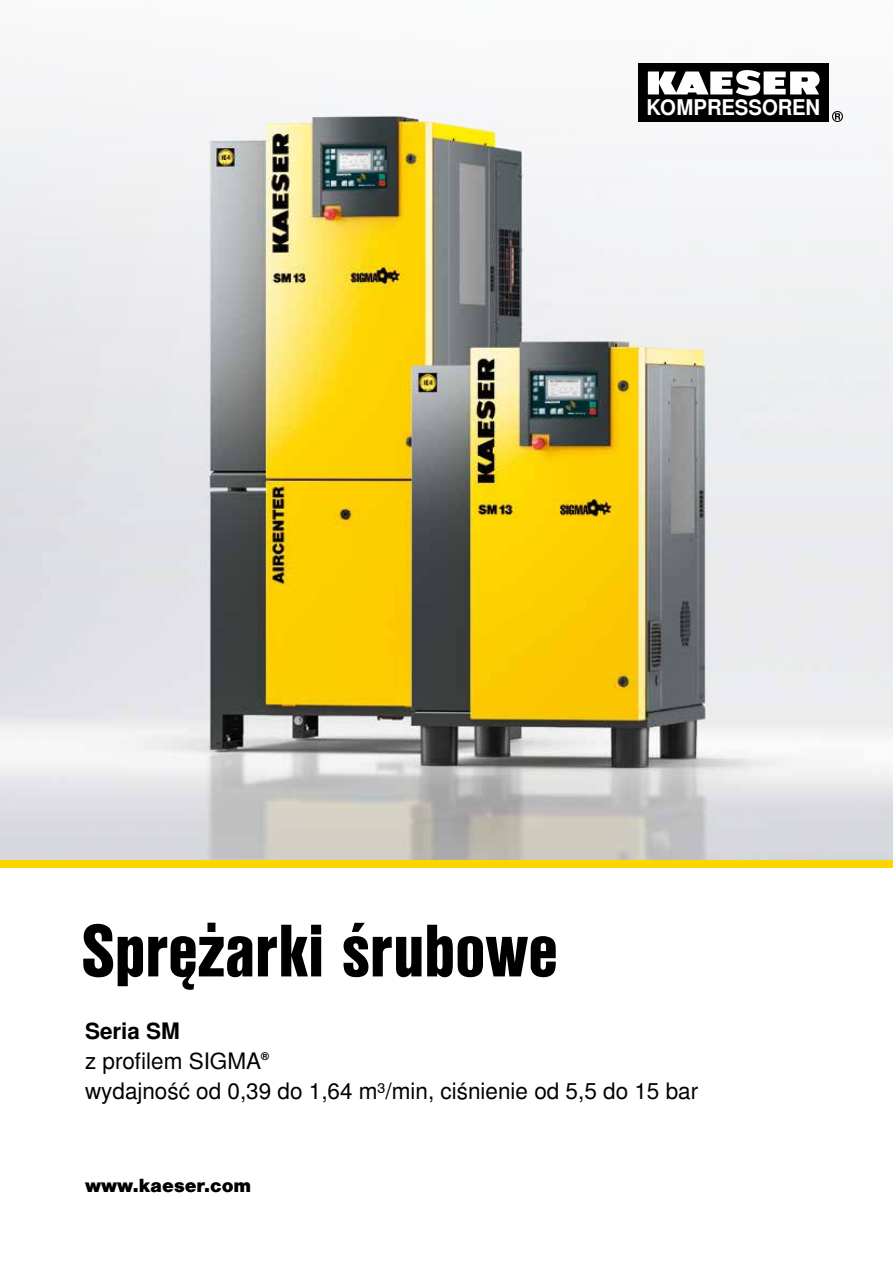
<style>
.page{position:relative;width:893px;height:1263px;background:#fff}
.page>*{position:absolute;margin:0;border:0;box-sizing:border-box;transform-origin:0 0}
.t1{font:72px "Nimbus San L Bla Con";color:#000}
.t2{font:22.5px/30px "Nimbus San L";color:#000}
.t3{font:700 21.6px "Nimbus San L";color:#fff;scale:.94 1}
.t4{font:900 18px "Nimbus San L";color:#000}
.s1{font-weight:700}
</style>
<div class="page">
<div style="left:0;top:859px;width:893px;height:8px;background:#ffd500"></div>
<img style="left:0;top:63px;width:893px;height:796px">
<div style="left:638px;top:64px;width:191px;height:58px;background:#000"></div>
<svg style="left:648px;top:70px;width:172px;height:26px"></svg>
<svg style="left:832px;top:111px;width:11px;height:11px"></svg>
<p class="t3" style="left:646px;top:95px;width:187px">KOMPRESSOREN</p>
<h1 class="t1" style="left:82px;top:896px;width:478px">Sprężarki śrubowe</h1>
<p class="t2" style="left:85px;top:1017px;width:615px"><span class="s1">Seria SM<br></span>z profilem SIGMA<sup>®<br></sup>wydajność od 0,39 do 1,64 m³/min, ciśnienie od 5,5 do 15 bar</p>
<p class="t4" style="left:85px;top:1174px;width:168px">www.kaeser.com</p>
</div>
